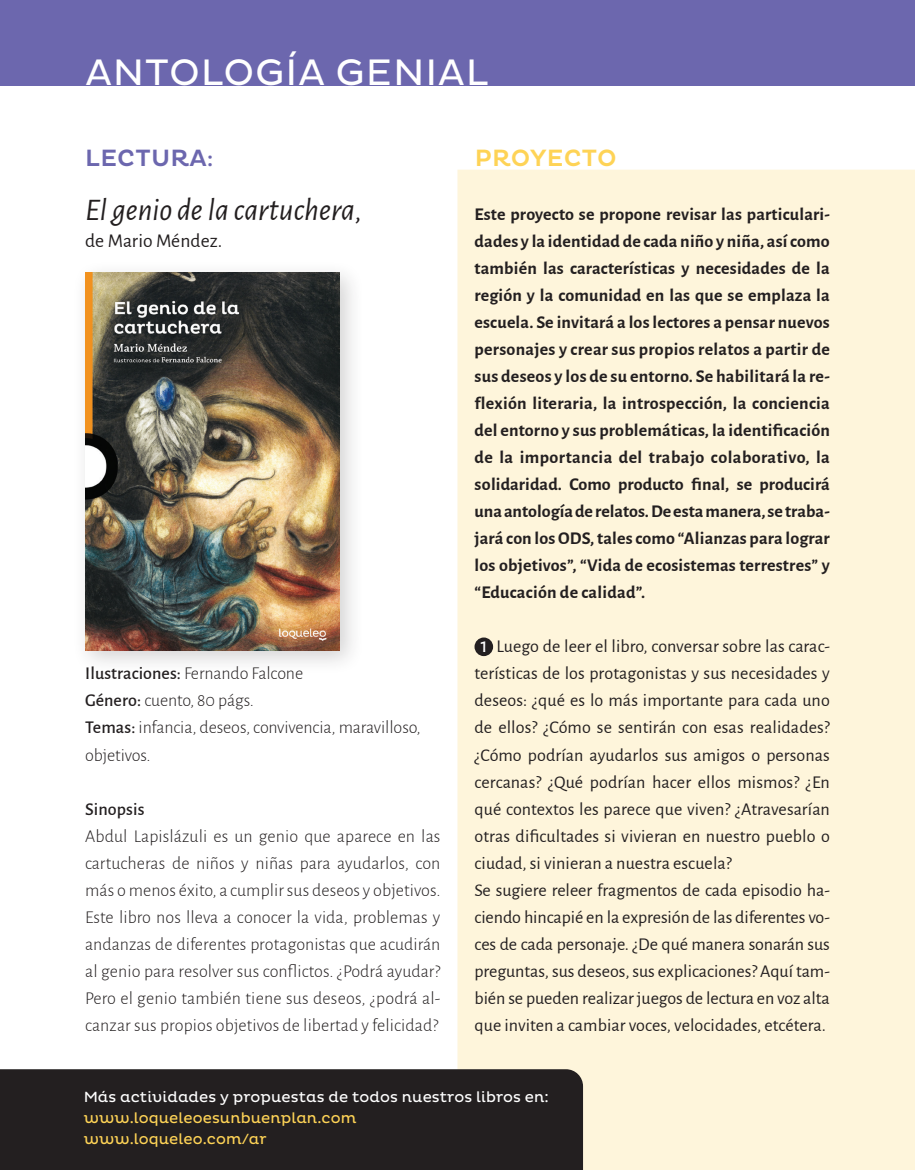
<style>
.page{position:relative;width:915px;height:1170px;background:#fff}
.page>*{position:absolute;margin:0;border:0;box-sizing:border-box;transform-origin:0 0}
.t1{font:37.5px "Pluto";letter-spacing:.025em;color:#fff}
.t2{font:italic 31.5px "Alegreya Sans";color:#231f20}
.t3{font:500 24px "Pluto";letter-spacing:.015em;color:#6c67ae}
.t4{font:500 24px "Pluto";letter-spacing:.005em;color:#fed356}
.t5{font:19.5px "Alegreya Sans";letter-spacing:.005em;color:#231f20}
.t6{font:18px/27px "Alegreya Sans";letter-spacing:.005em;color:#231f20}
.t7{font:700 18px/27px "Alegreya Sans";letter-spacing:.01em;color:#231f20;text-align:justify}
.t8{font:300 18px/27px "Alegreya Sans";letter-spacing:-.005em;color:#231f20}
.t9{font:500 18px "Alegreya Sans";letter-spacing:.005em;color:#231f20}
.t10{font:15px "Pluto";letter-spacing:.005em;color:#fff}
.t11{font:15px/21px "Pluto";letter-spacing:.005em;color:#fed356}
.s1{font-size:19.5px}
.s2{font-weight:500}
.s3{font-weight:500;color:#fff}
</style>
<div class="page">
<div style="left:457px;top:170px;width:457px;height:999px;background:#fef5db"></div>
<div style="left:0;top:0;width:914px;height:85px;background:#6c67ae"></div>
<div style="left:474px;top:637px;width:19px;height:19px;background:#231f20;border-radius:50%"></div>
<div style="left:72px;top:259px;width:293px;height:416px;background:#231f20;opacity:.2"></div>
<img style="left:85px;top:273px;width:254px;height:377px">
<div style="left:0;top:1069px;width:583px;height:100px;background:#231f20"></div>
<h1 class="t1" style="left:85px;top:51px;width:404px">ANTOLOGÍA GENIAL</h1>
<h3 class="t3" style="left:85px;top:144px;width:130px">LECTURA<span class="s1">:</span></h3>
<h3 class="t4" style="left:474px;top:144px;width:144px">PROYECTO</h3>
<h2 class="t2" style="left:85px;top:188px;width:278px">El genio de la cartuchera,</h2>
<p class="t5" style="left:85px;top:227px;width:139px">de Mario Méndez.</p>
<p class="t7" style="left:474px;top:199px;width:357px">Este proyecto se propone revisar las particulari&shy;dades y la identidad de cada niño y niña, así como también las características y necesidades de la región y la comunidad en las que se emplaza la escuela. Se invitará a los lectores a pensar nuevos personajes y crear sus propios relatos a partir de sus deseos y los de su entorno. Se habilitará la re&shy;flexión literaria, la introspección, la conciencia del entorno y sus problemáticas, la identificación de la importancia del trabajo colaborativo, la solidaridad. Como producto final, se producirá una antología de relatos. De esta manera, se traba&shy;jará con los ODS, tales como “Alianzas para lograr los objetivos”, “Vida de ecosistemas terrestres” y “Educación de calidad”.</p>
<p class="t8" style="left:85px;top:659px;width:337px"><span class="s2">Ilustraciones:</span> Fernando Falcone<br><span class="s2">Género:</span> cuento, 80 págs.<br><span class="s2">Temas:</span> infancia, deseos, convivencia, maravilloso, objetivos.</p>
<p class="t9" style="left:85px;top:795px;width:61px">Sinopsis</p>
<p class="t8" style="left:85px;top:821px;width:357px;text-align:justify">Abdul Lapislázuli es un genio que aparece en las cartucheras de niños y niñas para ayudarlos, con más o menos éxito, a cumplir sus deseos y objetivos.<br>Este libro nos lleva a conocer la vida, problemas y andanzas de diferentes protagonistas que acudirán al genio para resolver sus conflictos. ¿Podrá ayudar?<br>Pero el genio también tiene sus deseos, ¿podrá al&shy;canzar sus propios objetivos de libertad y felicidad?</p>
<p class="t6" style="left:474px;top:632px;width:357px;text-indent:6px"><span class="s3">1</span> Luego de leer el libro, conversar sobre las carac&shy;terísticas de los protagonistas y sus necesidades y deseos: ¿qué es lo más importante para cada uno de ellos? ¿Cómo se sentirán con esas realidades? ¿Cómo podrían ayudarlos sus amigos o personas cercanas? ¿Qué podrían hacer ellos mismos? ¿En qué contextos les parece que viven? ¿Atravesarían otras dificultades si vivieran en nuestro pueblo o ciudad, si vinieran a nuestra escuela?<br>Se sugiere releer fragmentos de cada episodio ha&shy;ciendo hincapié en la expresión de las diferentes vo&shy;ces de cada personaje. ¿De qué manera sonarán sus preguntas, sus deseos, sus explicaciones? Aquí tam&shy;bién se pueden realizar juegos de lectura en voz alta que inviten a cambiar voces, velocidades, etcétera.</p>
<p class="t10" style="left:84px;top:1088px;width:466px">Más actividades y propuestas de todos nuestros libros en:</p>
<p class="t11" style="left:84px;top:1107px;width:274px">www.loqueleoesunbuenplan.com www.loqueleo.com/ar</p>
</div>
